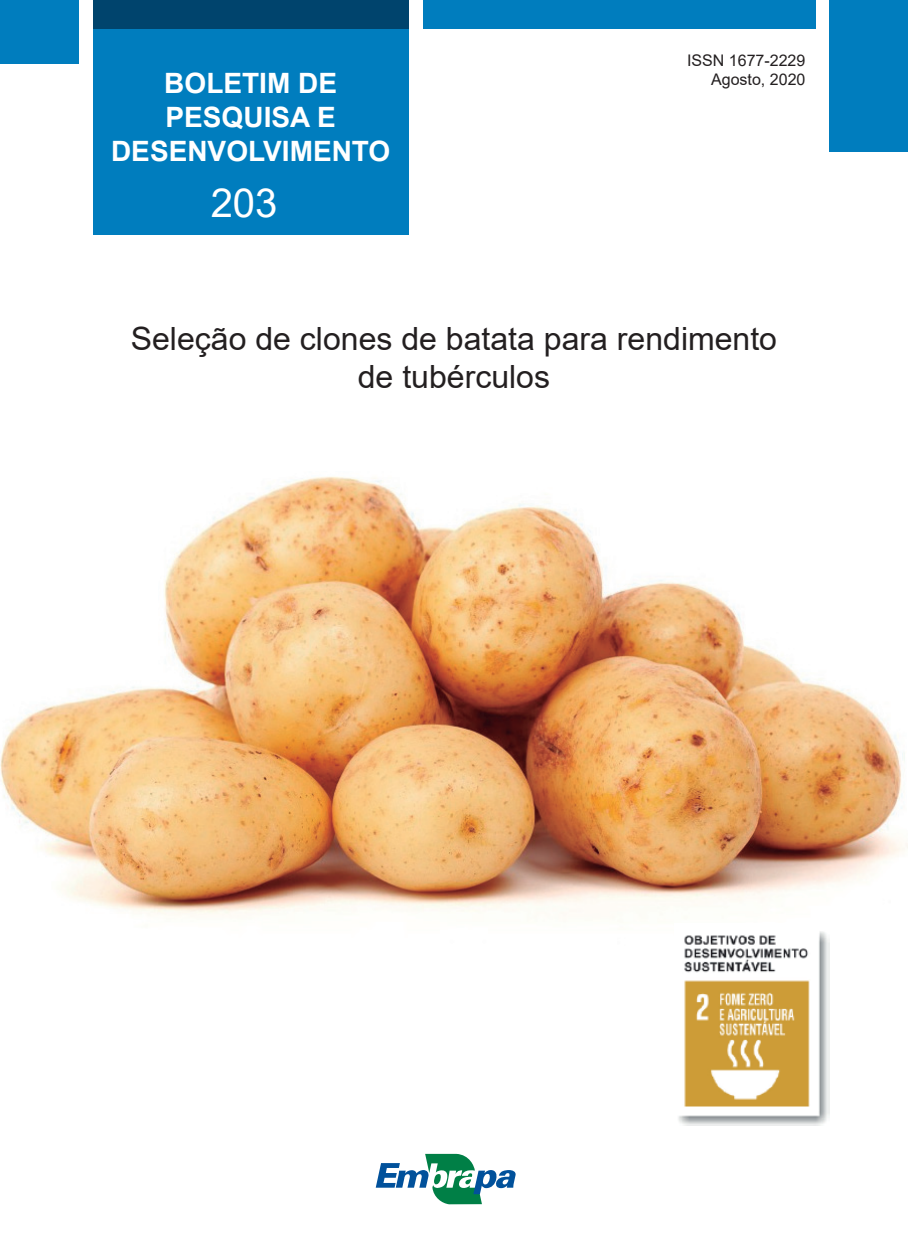
<style>
.page{position:relative;width:908px;height:1248px;background:#fff}
.page>*{position:absolute;margin:0;border:0;box-sizing:border-box;transform-origin:0 0}
.t1{font:40px "Arial";color:#fff}
.t2{font:32px/38px "Arial";color:#231f20;text-align:center}
.t3{font:700 28px/33.6px "Arial";color:#fff;text-align:center}
.t4{font:16px/19.2px "Arial";color:#231f20;text-align:right}
</style>
<div class="page">
<div style="left:0;top:0;width:79px;height:64px;background:#007dbe"></div>
<div style="left:829px;top:0;width:78px;height:152px;background:#007dbe"></div>
<div style="left:93px;top:0;width:315px;height:234px;background:#007dbe"></div>
<div style="left:422px;top:0;width:392px;height:28px;background:#007dbe"></div>
<div style="left:93px;top:0;width:315px;height:28px;background:#00446d"></div>
<svg style="left:375px;top:1153px;width:141px;height:51px"></svg>
<img style="left:0;top:476px;width:907px;height:499px">
<img style="left:674px;top:923px;width:155px;height:202px">
<p class="t3" style="left:111px;top:67px;width:281px">BOLETIM DE<br>PESQUISA E<br>DESENVOLVIMENTO</p>
<p class="t1" style="left:210px;top:176px;width:68px">203</p>
<p class="t4" style="left:686px;top:51px;width:120px">ISSN 1677-2229<br>Agosto, 2020</p>
<p class="t2" style="left:131px;top:319px;width:647px">Seleção de clones de batata para rendimento de tubérculos</p>
</div>
